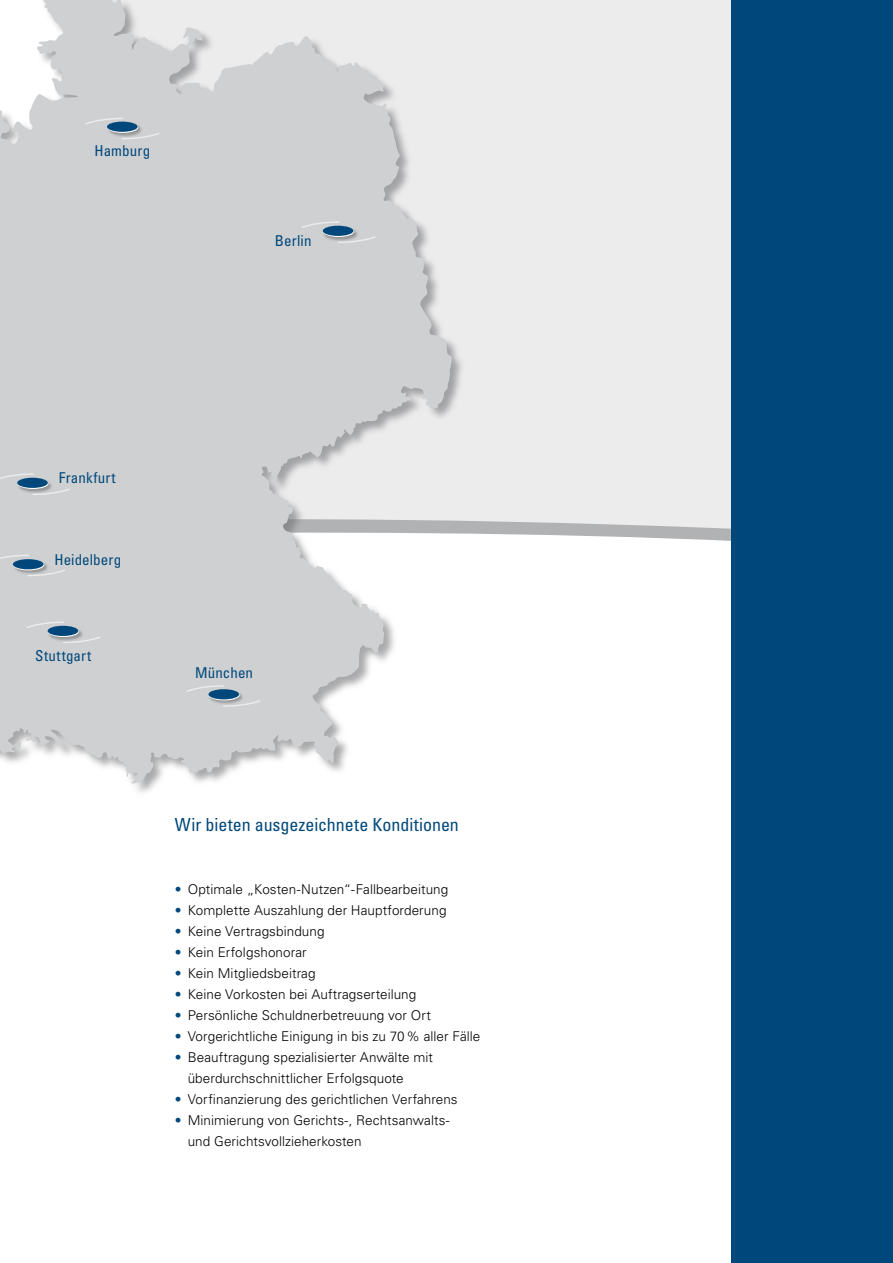
<style>
.page{position:relative;width:893px;height:1263px;background:#fff}
.page>*{position:absolute;margin:0;border:0;box-sizing:border-box;transform-origin:0 0}
.t1{font:condensed 18px "Univers";color:#00487c}
.t2{font:condensed 15px "Univers";letter-spacing:.01em;color:#00487c}
.t3{font:condensed 15px "Univers";letter-spacing:.03em;color:#00487c}
.t4{font:300 13.5px/21px "Univers";letter-spacing:.005em;color:#000}
.s1{color:#00487c}
</style>
<div class="page">
<div style="left:466px;top:0;width:265px;height:519px;background:#ececed"></div>
<svg style="left:466px;top:519px;width:265px;height:22px;fill:#b1b2b4"></svg>
<div style="left:731px;top:0;width:162px;height:1263px;background:#00487c"></div>
<div style="left:0;top:0;width:466px;height:798px;background:#707173;opacity:.6"></div>
<svg style="left:0;top:0;width:452px;height:784px;background:#d7d7d8"></svg>
<div style="left:209px;top:689px;width:36px;height:16px;background:#707173;opacity:.6"></div>
<svg style="left:209px;top:690px;width:31px;height:10px"></svg>
<div style="left:208px;top:689px;width:31px;height:10px;background:#00487c;border-radius:50%"></div>
<div style="left:13px;top:559px;width:36px;height:16px;background:#707173;opacity:.6"></div>
<svg style="left:13px;top:560px;width:31px;height:10px"></svg>
<div style="left:13px;top:559px;width:30px;height:10px;background:#00487c;border-radius:50%"></div>
<div style="left:17px;top:478px;width:37px;height:15px;background:#707173;opacity:.6"></div>
<svg style="left:18px;top:478px;width:30px;height:11px"></svg>
<div style="left:17px;top:478px;width:31px;height:10px;background:#00487c;border-radius:50%"></div>
<div style="left:323px;top:226px;width:36px;height:15px;background:#707173;opacity:.6"></div>
<svg style="left:323px;top:226px;width:31px;height:11px"></svg>
<div style="left:323px;top:226px;width:30px;height:10px;background:#00487c;border-radius:50%"></div>
<div style="left:107px;top:122px;width:36px;height:15px;background:#707173;opacity:.6"></div>
<svg style="left:107px;top:122px;width:31px;height:11px"></svg>
<div style="left:107px;top:122px;width:31px;height:10px;background:#00487c;border-radius:50%"></div>
<svg style="left:223px;top:700px;width:37px;height:7px"></svg>
<svg style="left:187px;top:685px;width:37px;height:7px"></svg>
<svg style="left:28px;top:569px;width:37px;height:7px"></svg>
<svg style="left:0;top:554px;width:29px;height:7px"></svg>
<svg style="left:33px;top:488px;width:37px;height:7px"></svg>
<svg style="left:0;top:473px;width:34px;height:7px"></svg>
<svg style="left:122px;top:133px;width:37px;height:6px"></svg>
<svg style="left:86px;top:118px;width:37px;height:7px"></svg>
<svg style="left:338px;top:236px;width:37px;height:7px"></svg>
<svg style="left:302px;top:221px;width:37px;height:7px"></svg>
<div style="left:48px;top:626px;width:36px;height:15px;background:#707173;opacity:.6"></div>
<svg style="left:48px;top:626px;width:31px;height:11px"></svg>
<div style="left:48px;top:626px;width:30px;height:10px;background:#00487c;border-radius:50%"></div>
<svg style="left:63px;top:636px;width:37px;height:7px"></svg>
<svg style="left:27px;top:621px;width:37px;height:7px"></svg>
<p class="t2" style="left:95px;top:141px;width:57px">Hamburg</p>
<p class="t2" style="left:275px;top:231px;width:38px">Berlin</p>
<p class="t2" style="left:59px;top:468px;width:58px">Frankfurt</p>
<p class="t2" style="left:54px;top:550px;width:68px">Heidelberg</p>
<p class="t3" style="left:35px;top:646px;width:58px">Stuttgart</p>
<p class="t2" style="left:195px;top:663px;width:59px">München</p>
<h1 class="t1" style="left:175px;top:813px;width:286px">Wir bieten ausgezeichnete Konditionen</h1>
<p class="t4" style="left:175px;top:879px;width:275px"><span class="s1">•</span> Optimale „Kosten-Nutzen“-Fallbearbeitung</p>
<p class="t4" style="left:175px;top:900px;width:273px"><span class="s1">•</span> Komplette Auszahlung der Hauptforderung</p>
<p class="t4" style="left:175px;top:921px;width:151px"><span class="s1">•</span> Keine Vertragsbindung</p>
<p class="t4" style="left:175px;top:942px;width:133px"><span class="s1">•</span> Kein Erfolgshonorar</p>
<p class="t4" style="left:175px;top:963px;width:142px"><span class="s1">•</span> Kein Mitgliedsbeitrag</p>
<p class="t4" style="left:175px;top:984px;width:243px"><span class="s1">•</span> Keine Vorkosten bei Auftragserteilung</p>
<p class="t4" style="left:175px;top:1005px;width:257px"><span class="s1">•</span> Persönliche Schuldnerbetreuung vor Ort</p>
<p class="t4" style="left:175px;top:1026px;width:307px"><span class="s1">•</span> Vorgerichtliche Einigung in bis zu 70% aller Fälle</p>
<p class="t4" style="left:188px;top:1047px;width:247px;text-indent:-13px"><span class="s1">•</span> Beauftragung spezialisierter Anwälte mit überdurchschnittlicher Erfolgsquote</p>
<p class="t4" style="left:175px;top:1089px;width:284px"><span class="s1">•</span> Vorfinanzierung des gerichtlichen Verfahrens</p>
<p class="t4" style="left:188px;top:1110px;width:263px;text-indent:-13px"><span class="s1">•</span> Minimierung von Gerichts-, Rechtsanwalts&shy;und Gerichtsvollzieherkosten</p>
</div>
